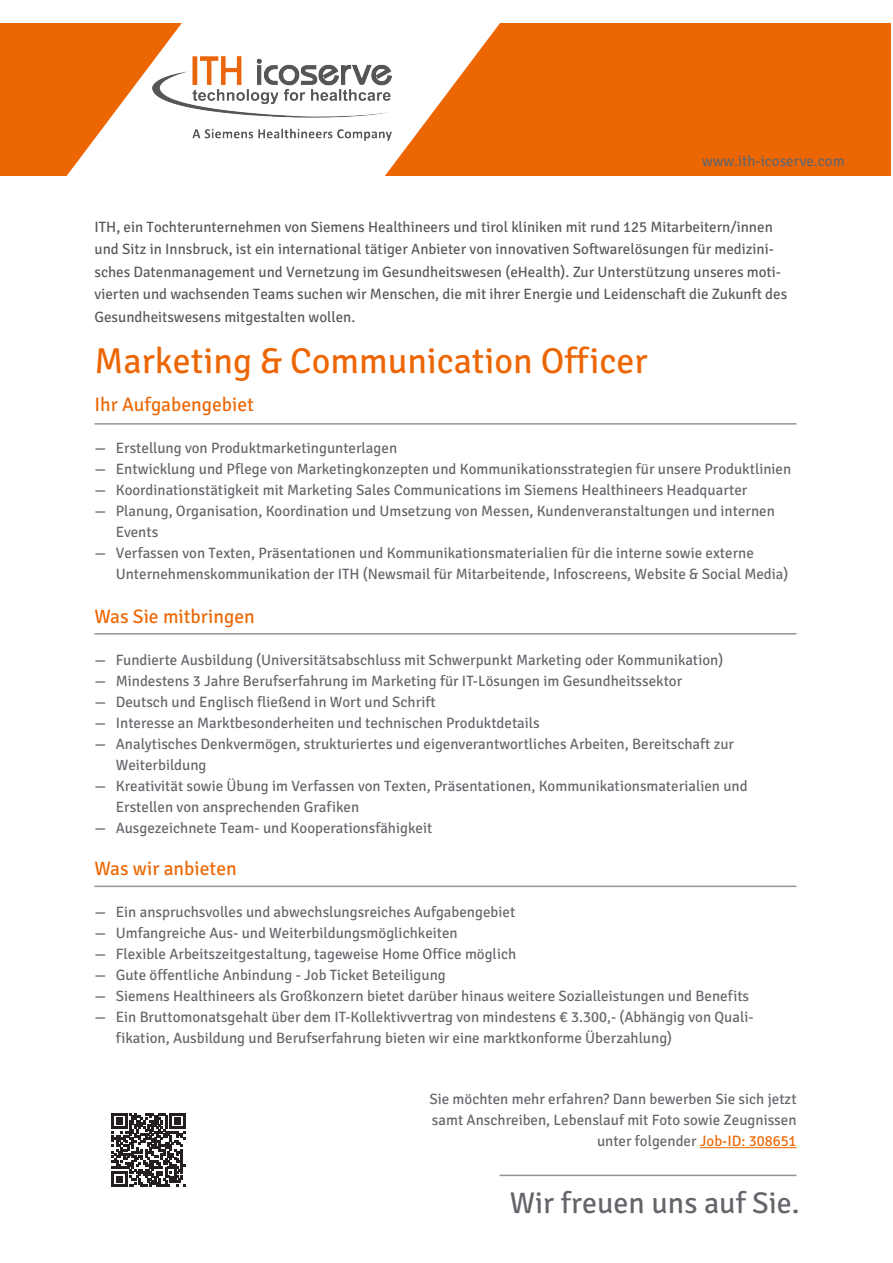
<style>
.page{position:relative;width:893px;height:1263px;background:#fff}
.page>*{position:absolute;margin:0;border:0;box-sizing:border-box;transform-origin:0 0}
.t1{font:36px "Signika Negative";color:#ec6603}
.t2{font:30px "Signika Negative";color:#63656a}
.t3{font:19.5px "Signika Negative";color:#ec6603}
.t4{font:15px "Signika Negative";color:#63656a}
.t5{font:15px/22.5px "Signika Negative";color:#57585a}
.s1{color:#ec6603}
</style>
<div class="page">
<svg style="left:0;top:23px;width:182px;height:153px;fill:#ec6603"></svg>
<hr style="left:500px;top:1175px;width:296px;height:1px;background:#63656a">
<hr style="left:94px;top:423px;width:702px;height:2px;background:#63656a">
<hr style="left:94px;top:633px;width:702px;height:2px;background:#63656a">
<hr style="left:700px;top:1147px;width:96px;height:1px;background:#ec6603">
<div style="left:338px;top:23px;width:553px;height:153px;background:#ec6603"></div>
<svg style="left:338px;top:23px;width:162px;height:153px;fill:#fff"></svg>
<img style="left:153px;top:56px;width:238px;height:84px">
<hr style="left:94px;top:885px;width:702px;height:2px;background:#63656a">
<svg style="left:112px;top:1113px;width:73px;height:74px"></svg>
<p class="t4" style="left:702px;top:153px;width:144px">www.ith-icoserve.com</p>
<p class="t5" style="left:94px;top:216px;width:694px">ITH, ein Tochterunternehmen von Siemens Healthineers und tirol kliniken mit rund 125 Mitarbeitern/innen und Sitz in Innsbruck, ist ein international tätiger Anbieter von innovativen Softwarelösungen für medizini&shy;sches Datenmanagement und Vernetzung im Gesundheitswesen (eHealth). Zur Unterstützung unseres moti&shy;vierten und wachsenden Teams suchen wir Menschen, die mit ihrer Energie und Leidenschaft die Zukunft des Gesundheitswesens mitgestalten wollen.</p>
<p class="t1" style="left:94px;top:340px;width:555px">Marketing &amp; Communication Officer</p>
<p class="t3" style="left:94px;top:394px;width:161px">Ihr Aufgabengebiet</p>
<p class="t4" style="left:94px;top:440px;width:304px">— Erstellung von Produktmarketingunterlagen</p>
<p class="t4" style="left:94px;top:461px;width:698px">— Entwicklung und Pflege von Marketingkonzepten und Kommunikationsstrategien für unsere Produktlinien</p>
<p class="t4" style="left:94px;top:482px;width:654px">— Koordinationstätigkeit mit Marketing Sales Communications im Siemens Healthineers Headquarter</p>
<p class="t4" style="left:94px;top:503px;width:682px">— Planung, Organisation, Koordination und Umsetzung von Messen, Kundenveranstaltungen und internen</p>
<p class="t4" style="left:116px;top:524px;width:44px">Events</p>
<p class="t4" style="left:94px;top:545px;width:661px">— Verfassen von Texten, Präsentationen und Kommunikationsmaterialien für die interne sowie externe</p>
<p class="t4" style="left:116px;top:566px;width:674px">Unternehmenskommunikation der ITH (Newsmail für Mitarbeitende, Infoscreens, Website &amp; Social Media)</p>
<p class="t3" style="left:94px;top:605px;width:162px">Was Sie mitbringen</p>
<p class="t4" style="left:94px;top:651px;width:630px">— Fundierte Ausbildung (Universitätsabschluss mit Schwerpunkt Marketing oder Kommunikation)</p>
<p class="t4" style="left:94px;top:672px;width:589px">— Mindestens 3 Jahre Berufserfahrung im Marketing für IT-Lösungen im Gesundheitssektor</p>
<p class="t4" style="left:94px;top:693px;width:343px">— Deutsch und Englisch fließend in Wort und Schrift</p>
<p class="t4" style="left:94px;top:714px;width:447px">— Interesse an Marktbesonderheiten und technischen Produktdetails</p>
<p class="t4" style="left:94px;top:735px;width:641px">— Analytisches Denkvermögen, strukturiertes und eigenverantwortliches Arbeiten, Bereitschaft zur</p>
<p class="t4" style="left:116px;top:756px;width:92px">Weiterbildung</p>
<p class="t4" style="left:94px;top:777px;width:655px">— Kreativität sowie Übung im Verfassen von Texten, Präsentationen, Kommunikationsmaterialien und</p>
<p class="t4" style="left:116px;top:798px;width:245px">Erstellen von ansprechenden Grafiken</p>
<p class="t4" style="left:94px;top:819px;width:339px">— Ausgezeichnete Team- und Kooperationsfähigkeit</p>
<p class="t3" style="left:94px;top:857px;width:144px">Was wir anbieten</p>
<p class="t4" style="left:94px;top:903px;width:422px">— Ein anspruchsvolles und abwechslungsreiches Aufgabengebiet</p>
<p class="t4" style="left:94px;top:924px;width:365px">— Umfangreiche Aus- und Weiterbildungsmöglichkeiten</p>
<p class="t4" style="left:94px;top:945px;width:423px">— Flexible Arbeitszeitgestaltung, tageweise Home Office möglich</p>
<p class="t4" style="left:94px;top:966px;width:353px">— Gute öffentliche Anbindung - Job Ticket Beteiligung</p>
<p class="t4" style="left:94px;top:987px;width:656px">— Siemens Healthineers als Großkonzern bietet darüber hinaus weitere Sozialleistungen und Benefits</p>
<p class="t4" style="left:94px;top:1008px;width:661px">— Ein Bruttomonatsgehalt über dem IT-Kollektivvertrag von mindestens € 3.300,- (Abhängig von Quali-</p>
<p class="t4" style="left:116px;top:1029px;width:558px">fikation, Ausbildung und Berufserfahrung bieten wir eine marktkonforme Überzahlung)</p>
<p class="t4" style="left:429px;top:1090px;width:369px">Sie möchten mehr erfahren? Dann bewerben Sie sich jetzt</p>
<p class="t4" style="left:432px;top:1111px;width:366px">samt Anschreiben, Lebenslauf mit Foto sowie Zeugnissen</p>
<p class="t4" style="left:597px;top:1132px;width:201px">unter folgender <span class="s1">Job-ID: 308651</span></p>
<p class="t2" style="left:510px;top:1186px;width:291px">Wir freuen uns auf Sie.</p>
</div>
